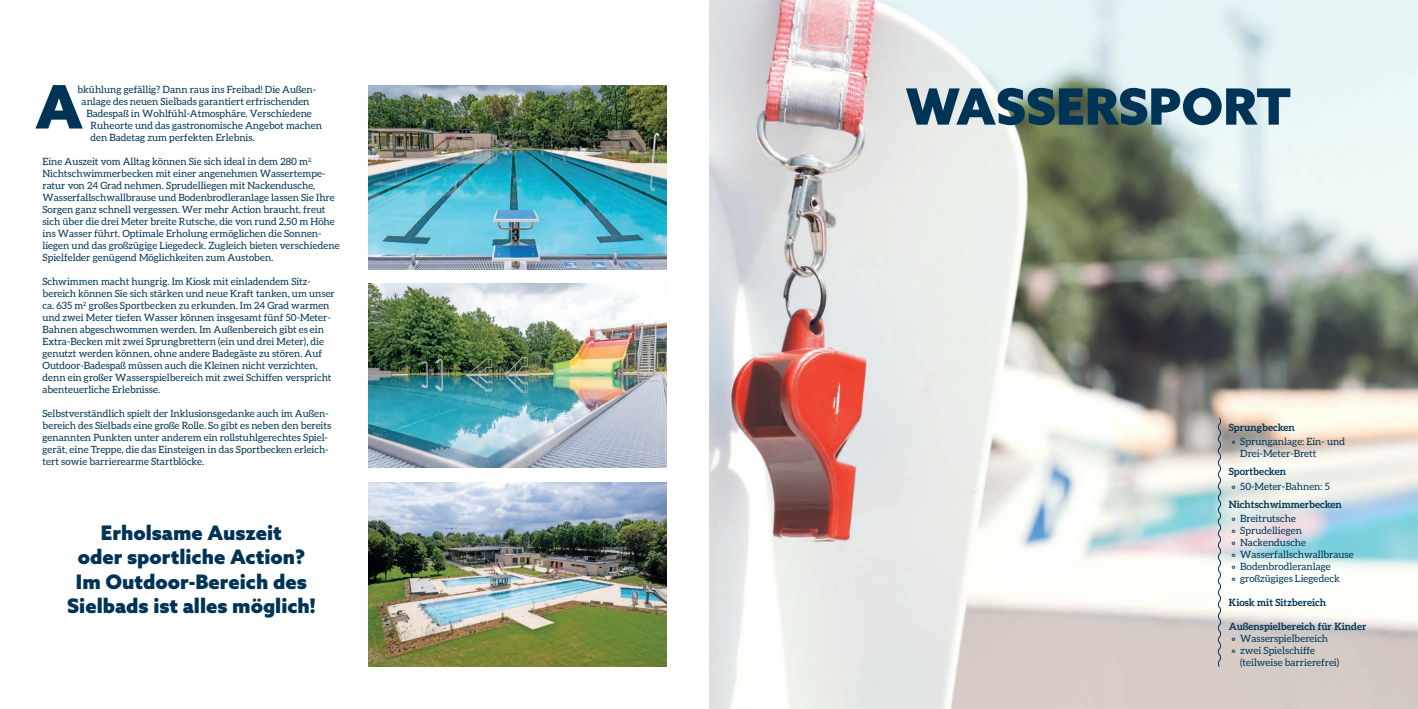
<style>
.page{position:relative;width:1418px;height:709px;background:#fff}
.page>*{position:absolute;margin:0;border:0;box-sizing:border-box;transform-origin:0 0}
.t1{font:900 50px "Azo Sans";color:#003456}
.t2{font:900 20px/24px "Azo Sans";color:#003456;text-align:center}
.t3{font:10px/12px "Aleo";color:#003456}
.t4{font:700 10px/14.8px "Aleo";color:#003456}
.s1{font-weight:700}
.s2{font-weight:400}
</style>
<div class="page">
<img style="left:369px;top:85px;width:297px;height:184px">
<img style="left:369px;top:283px;width:297px;height:185px">
<img style="left:369px;top:482px;width:297px;height:184px">
<svg style="left:35px;top:85px;width:48px;height:43px"></svg>
<img style="left:709px;top:0;width:708px;height:709px">
<svg style="left:1216px;top:417px;width:5px;height:250px"></svg>
<p class="t3" style="left:78px;top:83px;width:240px">bkühlung gefällig? Dann raus ins Freibad! Die Außen-</p>
<p class="t3" style="left:82px;top:95px;width:229px">anlage des neuen Sielbads garantiert erfrischenden</p>
<p class="t3" style="left:87px;top:107px;width:227px">Badespaß in Wohlfühl-Atmosphäre. Verschiedene</p>
<p class="t3" style="left:91px;top:119px;width:233px">Ruheorte und das gastronomische Angebot machen</p>
<p class="t3" style="left:91px;top:131px;width:166px">den Badetag zum perfekten Erlebnis.</p>
<p class="t3" style="left:43px;top:155px;width:298px">Eine Auszeit vom Alltag können Sie sich ideal in dem 280 m<sup>2<br></sup>Nichtschwimmerbecken mit einer angenehmen Wassertempe&shy;ratur von 24 Grad nehmen. Sprudelliegen mit Nackendusche, Wasserfallschwallbrause und Bodenbrodleranlage lassen Sie Ihre Sorgen ganz schnell vergessen. Wer mehr Action braucht, freut sich über die drei Meter breite Rutsche, die von rund 2,50 m Höhe ins Wasser führt. Optimale Erholung ermöglichen die Sonnen&shy;liegen und das großzügige Liegedeck. Zugleich bieten verschiedene Spielfelder genügend Möglichkeiten zum Austoben.</p>
<p class="t3" style="left:43px;top:275px;width:294px">Schwimmen macht hungrig. Im Kiosk mit einladendem Sitz&shy;bereich können Sie sich stärken und neue Kraft tanken, um unser ca. 635 m<sup>2</sup> großes Sportbecken zu erkunden. Im 24 Grad warmen und zwei Meter tiefen Wasser können insgesamt fünf 50-Meter-Bahnen abgeschwommen werden. Im Außenbereich gibt es ein Extra-Becken mit zwei Sprungbrettern (ein und drei Meter), die genutzt werden können, ohne andere Badegäste zu stören. Auf Outdoor-Badespaß müssen auch die Kleinen nicht verzichten, denn ein großer Wasserspielbereich mit zwei Schiffen verspricht abenteuerliche Erlebnisse.</p>
<p class="t3" style="left:43px;top:407px;width:290px">Selbstverständlich spielt der Inklusionsgedanke auch im Außen&shy;bereich des Sielbads eine große Rolle. So gibt es neben den bereits genannten Punkten unter anderem ein rollstuhlgerechtes Spiel&shy;gerät, eine Treppe, die das Einsteigen in das Sportbecken erleich&shy;tert sowie barrierearme Startblöcke.</p>
<h2 class="t2" style="left:67px;top:521px;width:250px">Erholsame Auszeit<br>oder sportliche Action?<br>Im Outdoor-Bereich des<br>Sielbads ist alles möglich!</h2>
<h1 class="t1" style="left:905px;top:73px;width:386px">WASSERSPORT</h1>
<p class="t3" style="left:1228px;top:419px;width:118px;line-height:14.8px"><span class="s1">Sprungbecken<br>º</span> Sprunganlage: Ein- und</p>
<p class="t3" style="left:1240px;top:447px;width:78px">Drei-Meter-Brett</p>
<p class="t3" style="left:1228px;top:464px;width:102px;line-height:14.8px"><span class="s1">Sportbecken<br>º</span> 50-Meter-Bahnen: 5</p>
<p class="t4" style="left:1228px;top:496px;width:115px">Nichtschwimmerbecken º <span class="s2">Breitrutsche</span></p>
<p class="t3" style="left:1231px;top:524px;width:124px"><span class="s1">º</span> Sprudelliegen<br><span class="s1">º</span> Nackendusche<br><span class="s1">º</span> Wasserfallschwallbrause <span class="s1">º</span> Bodenbrodleranlage<br><span class="s1">º</span> großzügiges Liegedeck</p>
<p class="t4" style="left:1228px;top:595px;width:99px">Kiosk mit Sitzbereich</p>
<p class="t4" style="left:1228px;top:619px;width:139px">Außenspielbereich für Kinder</p>
<p class="t3" style="left:1231px;top:632px;width:98px"><span class="s1">º</span> Wasserspielbereich</p>
<p class="t3" style="left:1231px;top:644px;width:85px"><span class="s1">º</span> zwei Spielschiffe</p>
<p class="t3" style="left:1240px;top:656px;width:101px">(teilweise barrierefrei)</p>
</div>
